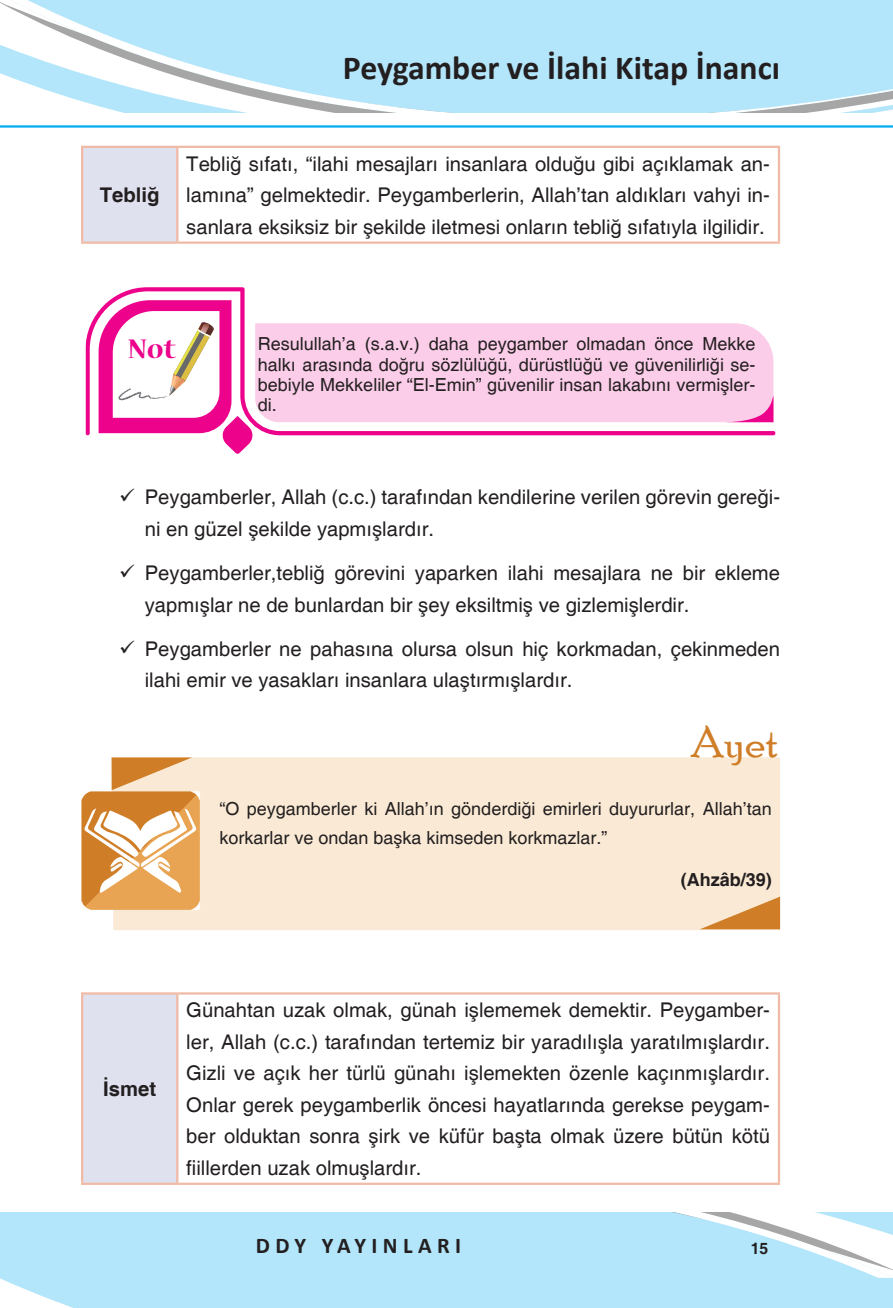
<style>
.page{position:relative;width:893px;height:1308px;background:#fff}
.page>*{position:absolute;margin:0;border:0;box-sizing:border-box;transform-origin:0 0}
.t1{font:45px "Poor Richard";color:#cf7e27}
.t2{font:700 33.75px "Calibri";color:#231f20}
.t3{font:700 29.93px "Nueva Std";color:#ed028c}
.t4{font:700 22.5px "Calibri";letter-spacing:.24em;color:#231f20}
.t5{font:20.25px/31.5px "Helvetica";color:#231f20}
.t6{font:700 20.25px "Helvetica";color:#231f20}
.t7{font:18px/20.2px "Helvetica";color:#231f20;text-align:justify}
.t8{font:700 18px "Helvetica";color:#231f20}
.t9{font:700 15.75px "Helvetica";color:#231f20}
</style>
<div class="page">
<svg style="left:0;top:1213px;width:893px;height:94px;background:#b8e6f9"></svg>
<svg style="left:0;top:0;width:893px;height:45px;background:#b8e6f9"></svg>
<svg style="left:0;top:45px;width:893px;height:67px;fill:#b3e6fa"></svg>
<hr style="left:0;top:125px;width:893px;height:3px;background:#00aeef">
<div style="left:82px;top:147px;width:95px;height:96px;background:#e0e1ee"></div>
<hr style="left:81px;top:146px;width:96px;height:2px;background:#f0baa6">
<hr style="left:81px;top:148px;width:2px;height:93px;background:#f0baa6">
<hr style="left:177px;top:146px;width:603px;height:2px;background:#f0baa6">
<hr style="left:176px;top:148px;width:2px;height:93px;background:#f0baa6">
<hr style="left:778px;top:148px;width:2px;height:93px;background:#f0baa6">
<hr style="left:81px;top:241px;width:96px;height:3px;background:#f0baa6">
<hr style="left:177px;top:241px;width:603px;height:3px;background:#f0baa6">
<svg style="left:86px;top:287px;width:690px;height:148px;fill:#fbcde8"></svg>
<svg style="left:723px;top:394px;width:50px;height:29px"></svg>
<svg style="left:99px;top:300px;width:155px;height:154px"></svg>
<div style="left:113px;top:757px;width:667px;height:173px;background:#faead5"></div>
<svg style="left:700px;top:896px;width:80px;height:33px;background:#e5b580"></svg>
<svg style="left:81px;top:757px;width:120px;height:154px"></svg>
<div style="left:82px;top:993px;width:95px;height:190px;background:#e0e1ee"></div>
<hr style="left:81px;top:992px;width:96px;height:2px;background:#f0baa6">
<hr style="left:81px;top:994px;width:2px;height:188px;background:#f0baa6">
<hr style="left:177px;top:992px;width:603px;height:2px;background:#f0baa6">
<hr style="left:176px;top:994px;width:2px;height:188px;background:#f0baa6">
<hr style="left:778px;top:994px;width:2px;height:188px;background:#f0baa6">
<hr style="left:81px;top:1182px;width:96px;height:2px;background:#f0baa6">
<hr style="left:177px;top:1182px;width:603px;height:2px;background:#f0baa6">
<h2 class="t2" style="left:343px;top:44px;width:439px">Peygamber ve İlahi Kitap İnancı</h2>
<p class="t6" style="left:100px;top:183px;width:61px">Tebliğ</p>
<p class="t5" style="left:186px;top:148px;width:585px;text-align:justify">Tebliğ sıfatı, “ilahi mesajları insanlara olduğu gibi açıklamak an&shy;lamına” gelmektedir. Peygamberlerin, Allah’tan aldıkları vahyi in&shy;sanlara eksiksiz bir şekilde iletmesi onların tebliğ sıfatıyla ilgilidir.</p>
<h3 class="t3" style="left:128px;top:335px;width:49px">Not</h3>
<p class="t7" style="left:258px;top:335px;width:499px">Resulullah’a (s.a.v.) daha peygamber olmadan önce Mekke halkı arasında doğru sözlülüğü, dürüstlüğü ve güvenilirliği se&shy;bebiyle Mekkeliler “El-Emin” güvenilir insan lakabını vermişler&shy;di.</p>
<p class="t5" style="left:145px;top:482px;width:637px">Peygamberler, Allah (c.c.) tarafından kendilerine verilen görevin gereği&shy;ni en güzel şekilde yapmışlardır.</p>
<p class="t5" style="left:145px;top:558px;width:637px">Peygamberler,tebliğ görevini yaparken ilahi mesajlara ne bir ekleme yapmışlar ne de bunlardan bir şey eksiltmiş ve gizlemişlerdir.</p>
<p class="t5" style="left:145px;top:634px;width:637px">Peygamberler ne pahasına olursa olsun hiç korkmadan, çekinmeden ilahi emir ve yasakları insanlara ulaştırmışlardır.</p>
<h1 class="t1" style="left:691px;top:716px;width:89px">Ayet</h1>
<p class="t7" style="left:219px;top:794px;width:554px;line-height:29.2px">“O peygamberler ki Allah’ın gönderdiği emirleri duyururlar, Allah’tan korkarlar ve ondan başka kimseden korkmazlar.”</p>
<p class="t8" style="left:681px;top:868px;width:93px">(Ahzâb/39)</p>
<p class="t6" style="left:103px;top:1076px;width:54px">İsmet</p>
<p class="t5" style="left:186px;top:995px;width:585px;text-align:justify">Günahtan uzak olmak, günah işlememek demektir. Peygamber&shy;ler, Allah (c.c.) tarafından tertemiz bir yaradılışla yaratılmışlardır.<br>Gizli ve açık her türlü günahı işlemekten özenle kaçınmışlardır.<br>Onlar gerek peygamberlik öncesi hayatlarında gerekse peygam&shy;ber olduktan sonra şirk ve küfür başta olmak üzere bütün kötü fiillerden uzak olmuşlardır.</p>
<p class="t4" style="left:256px;top:1229px;width:207px">DDY YAYINLARI</p>
<p class="t9" style="left:751px;top:1238px;width:19px">15</p>
</div>
